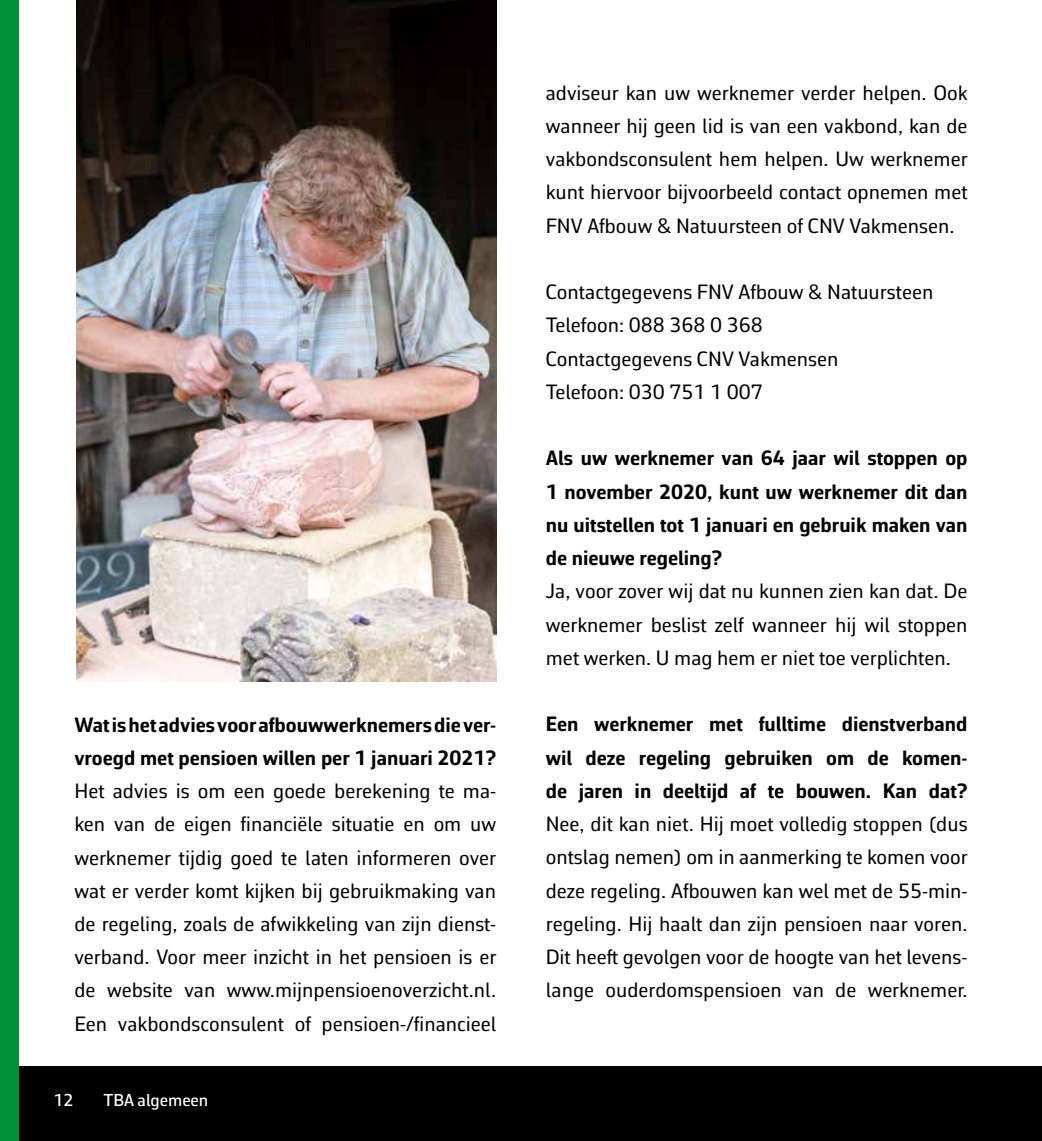
<style>
.page{position:relative;width:1042px;height:1141px;background:#fff}
.page>*{position:absolute;margin:0;border:0;box-sizing:border-box;transform-origin:0 0}
.t1{font:21px/33.2px "Corbeau Pro";color:#000;text-align:justify}
.t2{font:700 21px/33.2px "Corbeau Pro";color:#000;text-align:justify}
.t3{font:500 17.5px "Corbeau Pro";color:#fff}
</style>
<div class="page">
<div style="left:0;top:1067px;width:1042px;height:74px;background:#000"></div>
<div style="left:0;top:0;width:19px;height:1141px;background:#009039"></div>
<img style="left:76px;top:0;width:420px;height:681px">
<p class="t2" style="left:74px;top:707px;width:423px">Wat is het advies voor afbouwwerknemers die ver&shy;vroegd met pensioen willen per 1 januari 2021?</p>
<p class="t1" style="left:74px;top:774px;width:423px">Het advies is om een goede berekening te ma&shy;ken van de eigen financiële situatie en om uw werknemer tijdig goed te laten informeren over wat er verder komt kijken bij gebruikmaking van de regeling, zoals de afwikkeling van zijn dienst&shy;verband. Voor meer inzicht in het pensioen is er de website van www.mijnpensioenoverzicht.nl.<br>Een vakbondsconsulent of pensioen-/financieel</p>
<p class="t3" style="left:53px;top:1088px;width:22px">12</p>
<p class="t3" style="left:104px;top:1088px;width:106px">TBA algemeen</p>
<p class="t1" style="left:546px;top:76px;width:423px">adviseur kan uw werknemer verder helpen. Ook wanneer hij geen lid is van een vakbond, kan de vakbondsconsulent hem helpen. Uw werknemer kunt hiervoor bijvoorbeeld contact opnemen met FNV Afbouw &amp; Natuursteen of CNV Vakmensen.</p>
<p class="t1" style="left:546px;top:275px;width:389px;text-align:left">Contactgegevens FNV Afbouw &amp; Natuursteen<br>Telefoon: 088 368 0 368<br>Contactgegevens CNV Vakmensen<br>Telefoon: 030 751 1 007</p>
<p class="t2" style="left:546px;top:441px;width:423px">Als uw werknemer van 64 jaar wil stoppen op 1 november 2020, kunt uw werknemer dit dan nu uitstellen tot 1 januari en gebruik maken van de nieuwe regeling?</p>
<p class="t1" style="left:546px;top:574px;width:423px">Ja, voor zover wij dat nu kunnen zien kan dat. De werknemer beslist zelf wanneer hij wil stoppen met werken. U mag hem er niet toe verplichten.</p>
<p class="t2" style="left:546px;top:707px;width:423px">Een werknemer met fulltime dienstverband wil deze regeling gebruiken om de komen&shy;de jaren in deeltijd af te bouwen. Kan dat?</p>
<p class="t1" style="left:546px;top:807px;width:423px">Nee, dit kan niet. Hij moet volledig stoppen (dus ontslag nemen) om in aanmerking te komen voor deze regeling. Afbouwen kan wel met de 55-min&shy;regeling. Hij haalt dan zijn pensioen naar voren.<br>Dit heeft gevolgen voor de hoogte van het levens&shy;lange ouderdomspensioen van de werknemer.</p>
</div>
